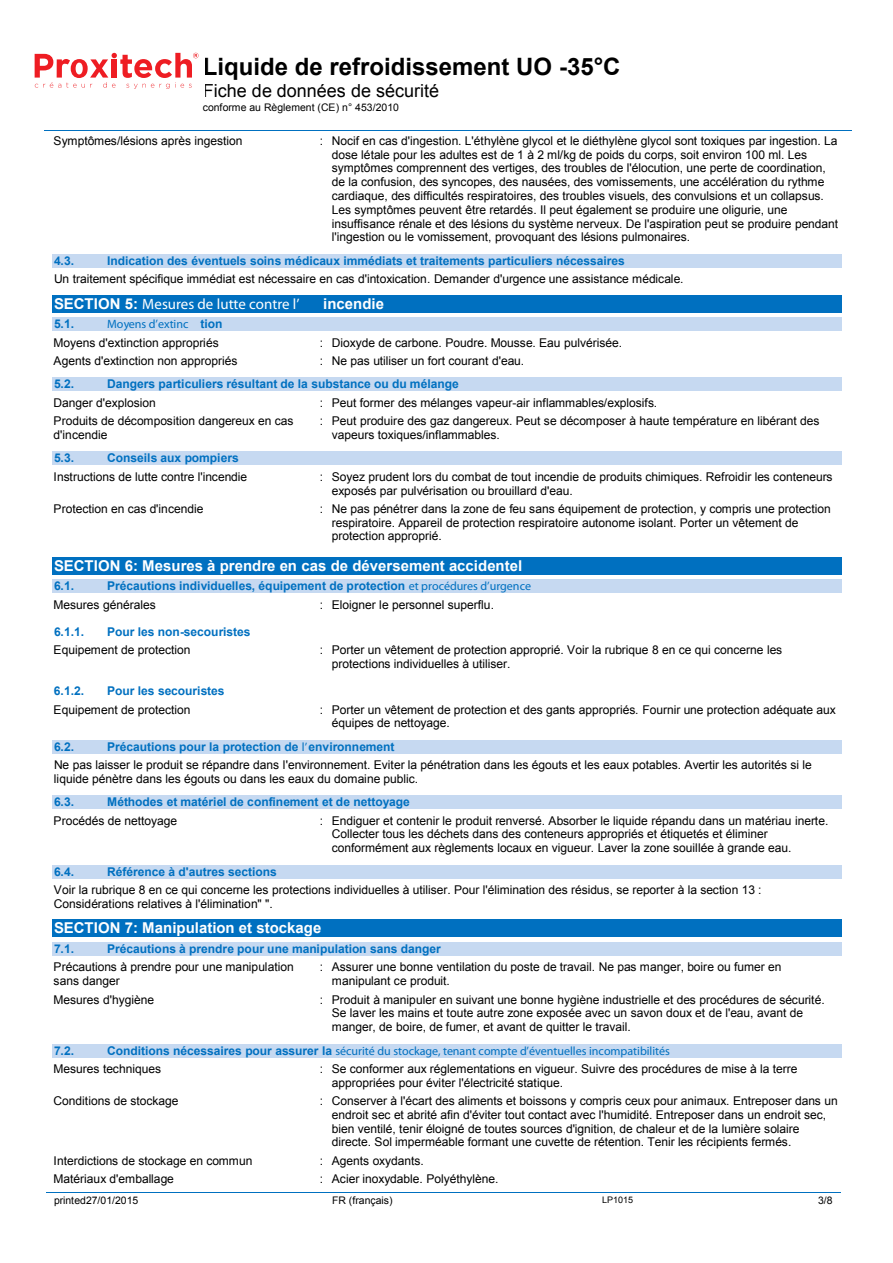
<style>
.page{position:relative;width:893px;height:1263px;background:#fff}
.page>*{position:absolute;margin:0;border:0;box-sizing:border-box;transform-origin:0 0}
.t1{font:700 24px "Arial";color:#000}
.t2{font:18px "Arial";color:#000}
.t3{font:700 15px "Arial";color:#fff}
.t4{font:700 15px "Arial";color:#fff}
.t5{font:12px/13.8px "Arial";letter-spacing:-.005em;color:#000}
.t6{font:700 12px/18.6px "Arial";color:#0070c0}
.t7{font:700 12px/18.3px "Arial";color:#0070c0}
.t8{font:10.5px "Arial";color:#000}
.t9{font:9px "Arial";color:#000}
.s1{font-style:inherit}
.s2{font-weight:700;color:#0070c0}
.s3{font-weight:400;color:#000}
</style>
<div class="page">
<hr style="left:45px;top:130px;width:158px;height:1px;background:#0070c0">
<hr style="left:203px;top:130px;width:649px;height:1px;background:#0070c0">
<hr style="left:46px;top:1192px;width:210px;height:1px;background:#0070c0">
<hr style="left:257px;top:1192px;width:212px;height:1px;background:#0070c0">
<hr style="left:470px;top:1192px;width:297px;height:1px;background:#0070c0">
<hr style="left:767px;top:1192px;width:74px;height:1px;background:#0070c0">
<div style="left:52px;top:254px;width:789px;height:14px;background:#c6d9f1"></div>
<div style="left:52px;top:295px;width:789px;height:17px;background:#0070c0"></div>
<div style="left:52px;top:318px;width:789px;height:13px;background:#c6d9f1"></div>
<div style="left:52px;top:377px;width:789px;height:14px;background:#c6d9f1"></div>
<div style="left:52px;top:452px;width:789px;height:13px;background:#c6d9f1"></div>
<div style="left:52px;top:557px;width:789px;height:17px;background:#0070c0"></div>
<div style="left:52px;top:579px;width:789px;height:14px;background:#c6d9f1"></div>
<div style="left:52px;top:740px;width:789px;height:14px;background:#c6d9f1"></div>
<div style="left:52px;top:795px;width:789px;height:14px;background:#c6d9f1"></div>
<div style="left:52px;top:865px;width:789px;height:14px;background:#c6d9f1"></div>
<div style="left:52px;top:920px;width:789px;height:17px;background:#0070c0"></div>
<div style="left:52px;top:942px;width:789px;height:14px;background:#c6d9f1"></div>
<div style="left:52px;top:1044px;width:789px;height:13px;background:#c6d9f1"></div>
<svg style="left:35px;top:53px;width:164px;height:36px"></svg>
<h1 class="t1" style="left:203px;top:51px;width:419px">Liquide de refroidissement UO -35°C</h1>
<h2 class="t2" style="left:203px;top:79px;width:238px">Fiche de données de sécurité</h2>
<p class="t8" style="left:203px;top:101px;width:198px">conforme au Règlement (CE) n° 453/2010</p>
<p class="t5" style="left:54px;top:134px;width:190px">Symptômes/lésions après ingestion</p>
<p class="t5" style="left:332px;top:134px;width:508px;text-indent:-12px">: Nocif en cas d'ingestion. L'éthylène glycol et le diéthylène glycol sont toxiques par ingestion. La dose létale pour les adultes est de 1 à 2 ml/kg de poids du corps, soit environ 100 ml. Les symptômes comprennent des vertiges, des troubles de l'élocution, une perte de coordination, de la confusion, des syncopes, des nausées, des vomissements, une accélération du rythme cardiaque, des difficultés respiratoires, des troubles visuels, des convulsions et un collapsus.<br>Les symptômes peuvent être retardés. Il peut également se produire une oligurie, une insuffisance rénale et des lésions du système nerveux. De l'aspiration peut se produire pendant l'ingestion ou le vomissement, provoquant des lésions pulmonaires.</p>
<p class="t6" style="left:54px;top:252px;width:22px">4.3.</p>
<p class="t6" style="left:107px;top:252px;width:519px">Indication des éventuels soins médicaux immédiats et traitements particuliers nécessaires</p>
<p class="t5" style="left:54px;top:272px;width:631px">Un traitement spécifique immédiat est nécessaire en cas d'intoxication. Demander d'urgence une assistance médicale.</p>
<p class="t4" style="left:54px;top:294px;width:247px"><span class="s1">SECTION 5:</span> Mesures de lutte contre l’</p>
<p class="t3" style="left:323px;top:293px;width:62px">incendie</p>
<p class="t6" style="left:54px;top:315px;width:22px">5.1.</p>
<p class="t5" style="left:54px;top:315px;width:171px;line-height:18.3px;text-indent:53px"><span class="s2">Moyens d’extinc</span> <span class="s2">tion<br></span>Moyens d'extinction appropriés</p>
<p class="t5" style="left:320px;top:336px;width:304px">: Dioxyde de carbone. Poudre. Mousse. Eau pulvérisée.</p>
<p class="t5" style="left:54px;top:354px;width:185px">Agents d'extinction non appropriés</p>
<p class="t5" style="left:320px;top:354px;width:206px">: Ne pas utiliser un fort courant d'eau.</p>
<p class="t6" style="left:54px;top:375px;width:22px">5.2.</p>
<p class="t6" style="left:107px;top:375px;width:353px">Dangers particuliers résultant de la substance ou du mélange</p>
<p class="t5" style="left:54px;top:396px;width:104px">Danger d'explosion</p>
<p class="t5" style="left:320px;top:396px;width:339px">: Peut former des mélanges vapeur-air inflammables/explosifs.</p>
<p class="t5" style="left:54px;top:414px;width:242px">Produits de décomposition dangereux en cas d'incendie</p>
<p class="t5" style="left:332px;top:414px;width:489px;text-indent:-12px">: Peut produire des gaz dangereux. Peut se décomposer à haute température en libérant des vapeurs toxiques/inflammables.</p>
<p class="t6" style="left:54px;top:449px;width:22px">5.3.</p>
<p class="t6" style="left:107px;top:449px;width:133px">Conseils aux pompiers</p>
<p class="t5" style="left:54px;top:470px;width:195px">Instructions de lutte contre l'incendie</p>
<p class="t5" style="left:332px;top:470px;width:502px;text-indent:-12px">: Soyez prudent lors du combat de tout incendie de produits chimiques. Refroidir les conteneurs exposés par pulvérisation ou brouillard d'eau.</p>
<p class="t5" style="left:54px;top:502px;width:151px">Protection en cas d'incendie</p>
<p class="t5" style="left:332px;top:502px;width:501px;text-indent:-12px">: Ne pas pénétrer dans la zone de feu sans équipement de protection, y compris une protection respiratoire. Appareil de protection respiratoire autonome isolant. Porter un vêtement de protection approprié.</p>
<p class="t3" style="left:54px;top:555px;width:470px">SECTION 6: Mesures à prendre en cas de déversement accidentel</p>
<p class="t6" style="left:54px;top:577px;width:22px">6.1.</p>
<p class="t6" style="left:54px;top:577px;width:479px;text-indent:53px">Précautions individuelles, équipement de protection <span class="s1">et procédures d’urgence<br></span><span class="s3">Mesures générales</span></p>
<p class="t5" style="left:320px;top:597px;width:176px">: Eloigner le personnel superflu.</p>
<p class="t6" style="left:54px;top:623px;width:32px">6.1.1.</p>
<p class="t6" style="left:107px;top:623px;width:145px">Pour les non-secouristes</p>
<p class="t5" style="left:54px;top:643px;width:138px">Equipement de protection</p>
<p class="t5" style="left:332px;top:643px;width:452px;text-indent:-12px">: Porter un vêtement de protection approprié. Voir la rubrique 8 en ce qui concerne les protections individuelles à utiliser.</p>
<p class="t6" style="left:54px;top:682px;width:32px">6.1.2.</p>
<p class="t6" style="left:107px;top:682px;width:119px">Pour les secouristes</p>
<p class="t5" style="left:54px;top:702px;width:138px">Equipement de protection</p>
<p class="t5" style="left:332px;top:702px;width:506px;text-indent:-12px">: Porter un vêtement de protection et des gants appropriés. Fournir une protection adéquate aux équipes de nettoyage.</p>
<p class="t6" style="left:54px;top:737px;width:22px">6.2.</p>
<p class="t5" style="left:54px;top:737px;width:759px;line-height:18.6px;text-indent:53px"><span class="s2">Précautions pour la protection de</span> <span class="s2">l’</span><span class="s2">environnement<br></span>Ne pas laisser le produit se répandre dans l'environnement. Eviter la pénétration dans les égouts et les eaux potables. Avertir les autorités si le</p>
<p class="t5" style="left:54px;top:772px;width:366px">liquide pénètre dans les égouts ou dans les eaux du domaine public.</p>
<p class="t6" style="left:54px;top:793px;width:22px">6.3.</p>
<p class="t6" style="left:107px;top:793px;width:304px">Méthodes et matériel de confinement et de nettoyage</p>
<p class="t5" style="left:54px;top:814px;width:125px">Procédés de nettoyage</p>
<p class="t5" style="left:332px;top:814px;width:498px;text-indent:-12px">: Endiguer et contenir le produit renversé. Absorber le liquide répandu dans un matériau inerte.<br>Collecter tous les déchets dans des conteneurs appropriés et étiquetés et éliminer conformément aux règlements locaux en vigueur. Laver la zone souillée à grande eau.</p>
<p class="t6" style="left:54px;top:862px;width:22px">6.4.</p>
<p class="t6" style="left:107px;top:862px;width:171px">Référence à d'autres sections</p>
<p class="t5" style="left:54px;top:883px;width:709px">Voir la rubrique 8 en ce qui concerne les protections individuelles à utiliser. Pour l'élimination des résidus, se reporter à la section 13 :<br>Considérations relatives à l'élimination" ".</p>
<p class="t3" style="left:54px;top:918px;width:269px">SECTION 7: Manipulation et stockage</p>
<p class="t6" style="left:54px;top:940px;width:22px">7.1.</p>
<p class="t6" style="left:107px;top:940px;width:335px">Précautions à prendre pour une manipulation sans danger</p>
<p class="t5" style="left:54px;top:960px;width:242px">Précautions à prendre pour une manipulation sans danger</p>
<p class="t5" style="left:332px;top:960px;width:451px;text-indent:-12px">: Assurer une bonne ventilation du poste de travail. Ne pas manger, boire ou fumer en manipulant ce produit.</p>
<p class="t5" style="left:54px;top:992px;width:102px">Mesures d'hygiène</p>
<p class="t5" style="left:332px;top:992px;width:494px;text-indent:-12px">: Produit à manipuler en suivant une bonne hygiène industrielle et des procédures de sécurité.<br>Se laver les mains et toute autre zone exposée avec un savon doux et de l'eau, avant de manger, de boire, de fumer, et avant de quitter le travail.</p>
<p class="t6" style="left:54px;top:1041px;width:22px">7.2.</p>
<p class="t7" style="left:54px;top:1041px;width:618px;text-indent:53px"><span class="s1">Conditions nécessaires pour assurer la</span> sécurité du stockage, tenant compte d’éventuelles incompatibilités<br><span class="s3">Mesures techniques</span></p>
<p class="t5" style="left:332px;top:1062px;width:467px;text-indent:-12px">: Se conformer aux réglementations en vigueur. Suivre des procédures de mise à la terre appropriées pour éviter l'électricité statique.</p>
<p class="t5" style="left:54px;top:1094px;width:126px">Conditions de stockage</p>
<p class="t5" style="left:332px;top:1094px;width:507px;text-indent:-12px">: Conserver à l'écart des aliments et boissons y compris ceux pour animaux. Entreposer dans un endroit sec et abrité afin d'éviter tout contact avec l'humidité. Entreposer dans un endroit sec, bien ventilé, tenir éloigné de toutes sources d'ignition, de chaleur et de la lumière solaire directe. Sol imperméable formant une cuvette de rétention. Tenir les récipients fermés.</p>
<p class="t5" style="left:54px;top:1154px;width:200px">Interdictions de stockage en commun</p>
<p class="t5" style="left:320px;top:1154px;width:105px">: Agents oxydants.</p>
<p class="t5" style="left:54px;top:1172px;width:122px">Matériaux d'emballage</p>
<p class="t5" style="left:320px;top:1172px;width:180px">: Acier inoxydable. Polyéthylène.</p>
<p class="t8" style="left:54px;top:1194px;width:86px">printed27/01/2015</p>
<p class="t8" style="left:332px;top:1194px;width:62px">FR (français)</p>
<p class="t9" style="left:602px;top:1194px;width:33px">LP1015</p>
<p class="t8" style="left:818px;top:1194px;width:16px">3/8</p>
</div>
